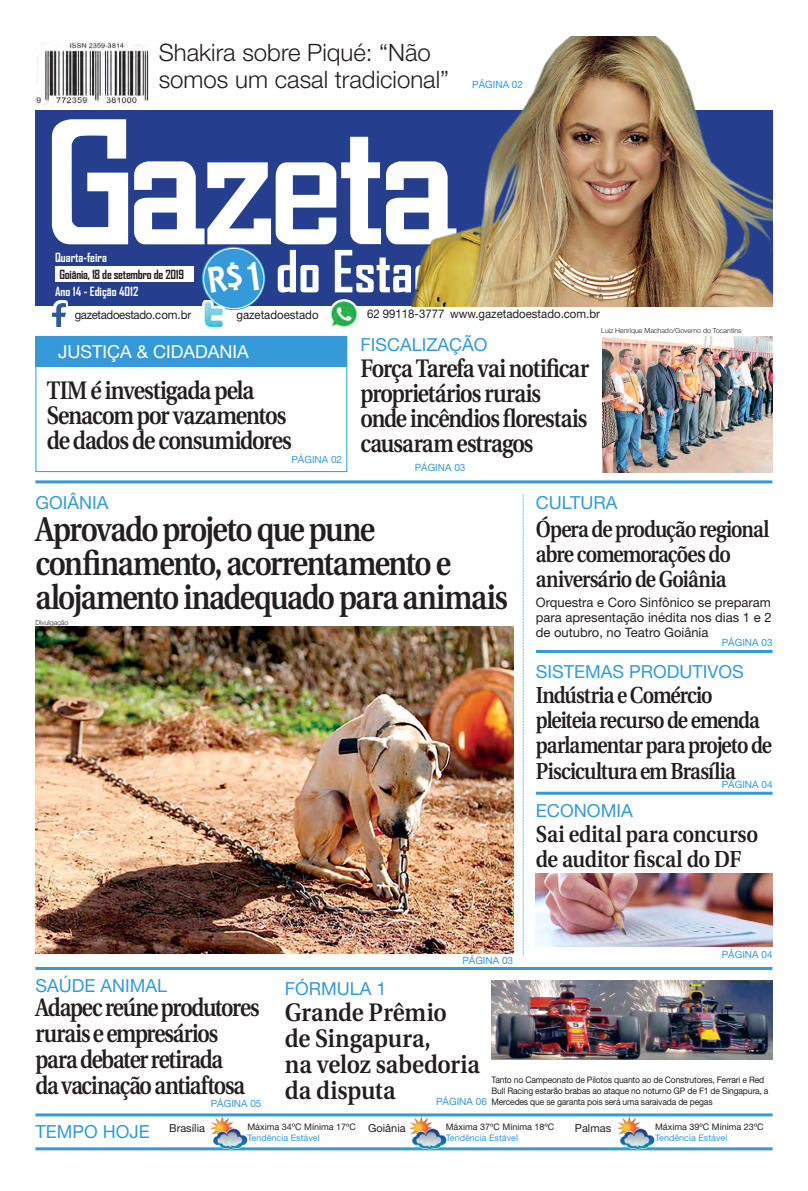
<style>
.page{position:relative;width:808px;height:1191px;background:#fff}
.page>*{position:absolute;margin:0;border:0;box-sizing:border-box;transform-origin:0 0}
.t1{font:700 55.6px "Agency FB";color:#fff}
.Manchete{font:600 34.4px/34px "Utopia";letter-spacing:-.05em;color:#231f20;scale:.86 1}
.Manchete-2{font:600 25.3px/25px "Utopia";letter-spacing:-.045em;color:#231f20;scale:.85 1}
.Manchete-3{font:600 25.3px/25px "Utopia";letter-spacing:-.045em;color:#231f20;scale:.86 1}
.Manchete-4{font:600 25.3px/26px "Utopia";letter-spacing:-.005em;color:#231f20;scale:.91 1}
.t2{font:300 24px/27px "Helvetica Neue";color:#231f20}
.Manchete-5{font:600 23.1px/25.3px "Utopia";letter-spacing:-.04em;color:#231f20;scale:.85 1}
.Manchete-6{font:600 23.1px/25px "Utopia";letter-spacing:-.01em;color:#231f20;scale:.88 1}
.Retranca{font:18px "Helvetica Neue";color:#349ada}
.Retranca-2{font:18px "Helvetica Neue";color:#fff}
.Legenda{font:13px/15.3px "Helvetica Neue";color:#231f20;text-align:justify}
.t3{font:700 12.1px "Agency FB";color:#fff}
.t4{font:700 12.1px "Agency FB";letter-spacing:-.02em;color:#231f20}
.t5{font:12px "Helvetica Neue";color:#231f20;scale:.95 1}
.t6{font:12px "Helvetica Neue";letter-spacing:-.03em;color:#231f20;scale:.95 1}
.Legenda-2{font:11px "Helvetica Neue";color:#231f20}
.Retranca-3{font:10px "Helvetica Neue";color:#349ada}
.Legenda-3{font:9px/11.3px "Helvetica Neue";letter-spacing:-.02em;color:#231f20;scale:.95 1}
.Legenda-4{font:9px "Helvetica Neue";color:#231f20}
.Legenda-5{font:9px "Helvetica Neue";color:#349ada}
.Crédito_Fotógrafo{font:300 7px "Helvetica Neue";color:#231f20}
</style>
<div class="page">
<svg style="left:523px;top:495px;width:1px;height:460px"></svg>
<hr style="left:536px;top:650px;width:236px;height:3px;background:#349ada">
<hr style="left:536px;top:791px;width:236px;height:3px;background:#349ada">
<div style="left:35px;top:110px;width:737px;height:196px;background:#253f8e"></div>
<svg style="left:52px;top:119px;width:76px;height:125px"></svg>
<svg style="left:134px;top:161px;width:191px;height:83px"></svg>
<div style="left:55px;top:266px;width:138px;height:15px;background:#fff"></div>
<svg style="left:202px;top:247px;width:63px;height:63px"></svg>
<div style="left:203px;top:248px;width:61px;height:61px;border:1px solid #fff;border-radius:50%"></div>
<svg style="left:55px;top:300px;width:13px;height:27px"></svg>
<img style="left:52px;top:303px;width:13px;height:23px">
<img style="left:325px;top:37px;width:447px;height:269px">
<div style="left:158px;top:42px;width:291px;height:48px;background:#fff"></div>
<img style="left:202px;top:300px;width:23px;height:29px">
<img style="left:329px;top:299px;width:30px;height:28px">
<img style="left:35px;top:43px;width:113px;height:63px">
<hr style="left:35px;top:1113px;width:738px;height:3px;background:#349ada">
<hr style="left:35px;top:1147px;width:738px;height:3px;background:#349ada">
<img style="left:210px;top:1116px;width:37px;height:33px">
<img style="left:409px;top:1116px;width:37px;height:33px">
<img style="left:617px;top:1116px;width:37px;height:33px">
<div style="left:35px;top:336px;width:312px;height:31px;background:#349ada"></div>
<div style="left:35px;top:336px;width:312px;height:136px;border:1px solid #349ada"></div>
<hr style="left:35px;top:967px;width:737px;height:3px;background:#349ada">
<hr style="left:35px;top:480px;width:737px;height:3px;background:#349ada">
<div style="left:472px;top:78px;width:52px;height:12px;background:#fff"></div>
<img style="left:35px;top:626px;width:478px;height:328px">
<img style="left:491px;top:980px;width:281px;height:80px">
<img style="left:602px;top:336px;width:170px;height:136px">
<img style="left:536px;top:874px;width:236px;height:73px">
<div style="left:208px;top:262px;width:51px;height:31px;background:#349ada"></div>
<p class="t2" style="left:159px;top:39px;width:292px">Shakira sobre Piqué: “Não somos um casal tradicional”</p>
<p class="Retranca-3" style="left:472px;top:79px;width:52px">PÁGINA 02</p>
<p class="t3" style="left:55px;top:250px;width:53px">Quarta-feira</p>
<p class="t4" style="left:59px;top:267px;width:126px">Goiânia, 18 de setembro de 2019</p>
<p class="t3" style="left:55px;top:283px;width:85px">Ano 14 - Edição 4012</p>
<p class="t1" style="left:276px;top:237px;width:184px">do Estado</p>
<p class="t6" style="left:75px;top:307px;width:124px">gazetadoestado.com.br</p>
<p class="t5" style="left:236px;top:308px;width:88px">gazetadoestado</p>
<p class="t5" style="left:367px;top:307px;width:83px">62 99118-3777</p>
<p class="t5" style="left:450px;top:307px;width:159px">www.gazetadoestado.com.br</p>
<p class="Retranca-2" style="left:58px;top:340px;width:192px">JUSTIÇA &amp; CIDADANIA</p>
<p class="Manchete-3" style="left:47px;top:378px;width:280px">TIM é investigada pela<br>Senacom por vazamentos</p>
<p class="Manchete-3" style="left:47px;top:428px;width:287px">de dados de consumidores</p>
<p class="Retranca" style="left:35px;top:492px;width:74px">GOIÂNIA</p>
<p class="Retranca-3" style="left:291px;top:453px;width:52px">PÁGINA 02</p>
<p class="Retranca" style="left:360px;top:333px;width:128px">FISCALIZAÇÃO</p>
<p class="Manchete-2" style="left:360px;top:356px;width:270px">Força Tarefa vai notificar proprietários rurais onde incêndios florestais causaram estragos</p>
<p class="Retranca-3" style="left:415px;top:462px;width:52px">PÁGINA 03</p>
<p class="Crédito_Fotógrafo" style="left:601px;top:327px;width:142px">Luiz Henrique Machado/Governo do Tocantins</p>
<p class="Retranca" style="left:536px;top:492px;width:83px">CULTURA</p>
<p class="Manchete" style="left:35px;top:512px;width:551px">Aprovado projeto que pune confinamento, acorrentamento e alojamento inadequado para animais</p>
<p class="Crédito_Fotógrafo" style="left:35px;top:618px;width:35px">Divulgação</p>
<p class="Manchete-5" style="left:536px;top:517px;width:276px;line-height:25px">Ópera de produção regional abre comemorações do aniversário de Goiânia</p>
<p class="Legenda" style="left:536px;top:594px;width:237px">Orquestra e Coro Sinfônico se preparam para apresentação inédita nos dias 1 e 2 de outubro, no Teatro Goiânia</p>
<p class="Retranca-3" style="left:722px;top:637px;width:52px">PÁGINA 03</p>
<p class="Retranca" style="left:536px;top:661px;width:210px">SISTEMAS PRODUTIVOS</p>
<p class="Manchete-5" style="left:536px;top:682px;width:279px">Indústria e Comércio pleiteia recurso de emenda parlamentar para projeto de<br>Piscicultura em Brasília</p>
<p class="Retranca-3" style="left:722px;top:778px;width:52px">PÁGINA 04</p>
<p class="Retranca" style="left:536px;top:800px;width:99px">ECONOMIA</p>
<p class="Manchete-6" style="left:536px;top:821px;width:254px">Sai edital para concurso de auditor fiscal do DF</p>
<p class="Retranca-3" style="left:462px;top:954px;width:52px">PÁGINA 03</p>
<p class="Retranca-3" style="left:722px;top:948px;width:52px">PÁGINA 04</p>
<p class="Retranca" style="left:35px;top:975px;width:133px">SAÚDE ANIMAL</p>
<p class="Manchete-2" style="left:35px;top:995px;width:265px;line-height:26px">Adapec reúne produtores rurais e empresários para debater retirada</p>
<p class="Manchete-2" style="left:35px;top:1073px;width:248px">da vacinação antiaftosa</p>
<p class="Retranca-3" style="left:211px;top:1097px;width:52px">PÁGINA 05</p>
<p class="Retranca" style="left:285px;top:977px;width:103px">FÓRMULA 1</p>
<p class="Manchete-4" style="left:285px;top:999px;width:179px">Grande Prêmio</p>
<p class="Manchete-4" style="left:285px;top:1025px;width:162px">de Singapura,</p>
<p class="Manchete-4" style="left:285px;top:1051px;width:216px">na veloz sabedoria da disputa</p>
<p class="Legenda-3" style="left:492px;top:1073px;width:293px">Tanto no Campeonato de Pilotos quanto ao de Construtores, Ferrari e Red<br>Bull Racing estarão brabas ao ataque no noturno GP de F1 de Singapura, a<br>Mercedes que se garanta pois será uma saraivada de pegas</p>
<p class="Retranca-3" style="left:436px;top:1095px;width:52px">PÁGINA 06</p>
<p class="Retranca" style="left:35px;top:1120px;width:116px">TEMPO HOJE</p>
<p class="Legenda-2" style="left:169px;top:1121px;width:37px">Brasília</p>
<p class="Legenda-4" style="left:247px;top:1121px;width:110px">Máxima 34ºC Mínima 17ºC</p>
<p class="Legenda-2" style="left:368px;top:1121px;width:39px">Goiânia</p>
<p class="Legenda-2" style="left:575px;top:1121px;width:38px">Palmas</p>
<p class="Legenda-5" style="left:247px;top:1132px;width:74px">Tendência Estável</p>
<p class="Legenda-4" style="left:446px;top:1121px;width:110px">Máxima 37ºC Mínima 18ºC</p>
<p class="Legenda-5" style="left:446px;top:1132px;width:74px">Tendência Estável</p>
<p class="Legenda-4" style="left:655px;top:1121px;width:110px">Máxima 39ºC Mínima 23ºC</p>
<p class="Legenda-5" style="left:655px;top:1132px;width:74px">Tendência Estável</p>
</div>
